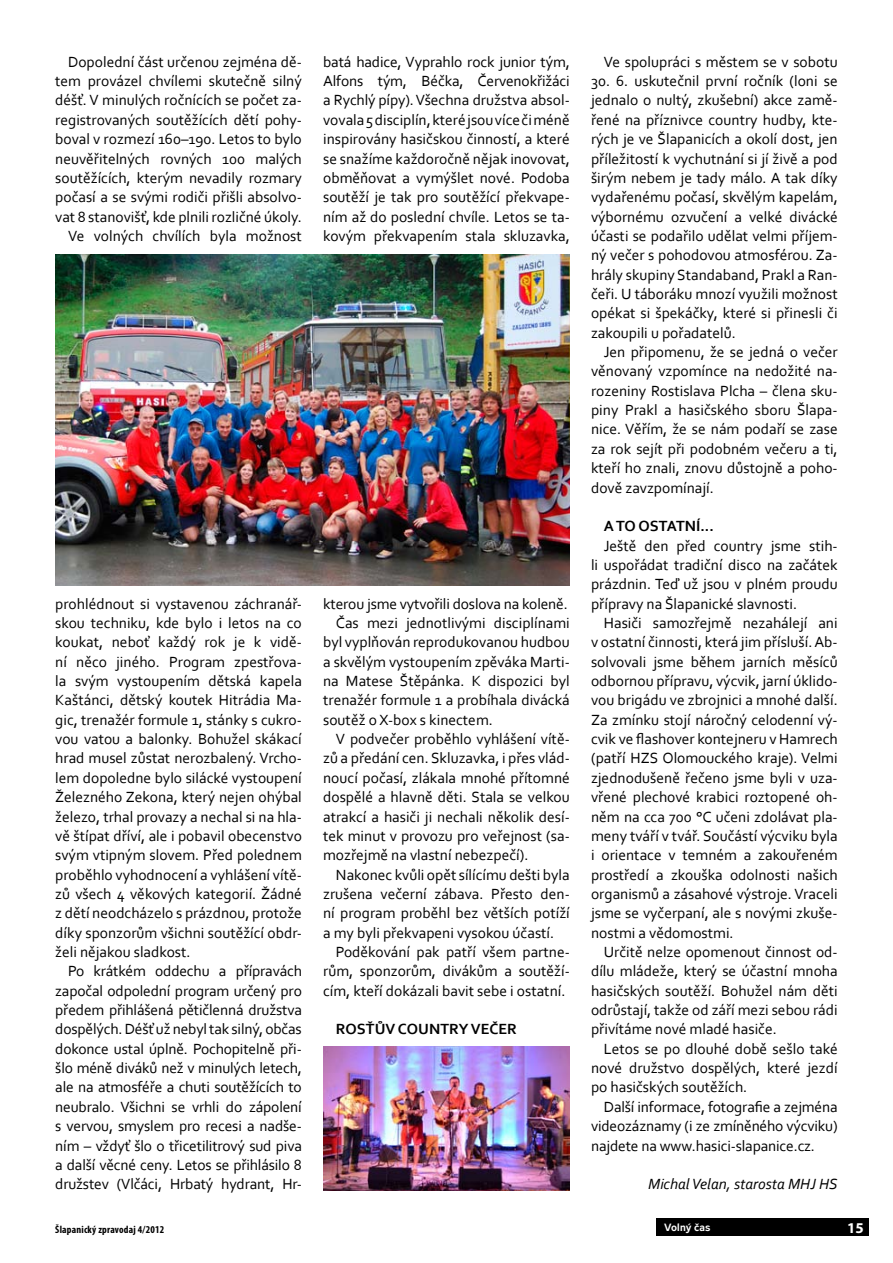
<style>
.page{position:relative;width:893px;height:1263px;background:#fff}
.page>*{position:absolute;margin:0;border:0;box-sizing:border-box;transform-origin:0 0}
.Texty_zpravodaj{font:15.45px/19.4px "Corbel";color:#000;text-align:justify}
.Texty_zpravodaj-2{font:700 15.45px "Corbel";color:#000}
.Texty_zpravodaj-3{font:italic 15.45px "Corbel";color:#000}
.t1{font:700 15px "Myriad Pro";color:#fff}
.t2{font:700 condensed 10.5px "Myriad Pro";letter-spacing:.02em;color:#000}
.t3{font:10.5px "Zeppelin 33";letter-spacing:.02em;color:#fff}
</style>
<div class="page">
<div style="left:656px;top:1219px;width:212px;height:17px;background:#000"></div>
<img style="left:323px;top:1046px;width:247px;height:145px">
<img style="left:55px;top:254px;width:515px;height:332px">
<p class="Texty_zpravodaj" style="left:55px;top:52px;width:248px;text-indent:13px">Dopolední část určenou zejména dě&shy;tem provázel chvílemi skutečně silný déšť. V minulých ročnících se počet za&shy;registrovaných soutěžících dětí pohy&shy;boval v rozmezí 160–190. Letos to bylo neuvěřitelných rovných 100 malých soutěžících, kterým nevadily rozmary počasí a se svými rodiči přišli absolvo&shy;vat 8 stanovišť, kde plnili rozličné úkoly.</p>
<p class="Texty_zpravodaj" style="left:68px;top:226px;width:235px">Ve volných chvílích byla možnost</p>
<p class="Texty_zpravodaj" style="left:55px;top:593px;width:248px">prohlédnout si vystavenou záchranář&shy;skou techniku, kde bylo i letos na co koukat, neboť každý rok je k vidě&shy;ní něco jiného. Program zpestřova&shy;la svým vystoupením dětská kapela Kaštánci, dětský koutek Hitrádia Ma&shy;gic, trenažér formule 1, stánky s cukro&shy;vou vatou a balonky. Bohužel skákací hrad musel zůstat nerozbalený. Vrcho&shy;lem dopoledne bylo silácké vystoupení Železného Zekona, který nejen ohýbal železo, trhal provazy a nechal si na hla&shy;vě štípat dříví, ale i pobavil obecenstvo svým vtipným slovem. Před polednem proběhlo vyhodnocení a vyhlášení vítě&shy;zů všech 4 věkových kategorií. Žádné z dětí neodcházelo s prázdnou, protože díky sponzorům všichni soutěžící obdr&shy;želi nějakou sladkost.</p>
<p class="Texty_zpravodaj" style="left:55px;top:961px;width:248px;text-indent:13px">Po krátkém oddechu a přípravách započal odpolední program určený pro předem přihlášená pětičlenná družstva dospělých. Déšť už nebyl tak silný, občas dokonce ustal úplně. Pochopitelně při&shy;šlo méně diváků než v minulých letech, ale na atmosféře a chuti soutěžících to neubralo. Všichni se vrhli do zápolení s vervou, smyslem pro recesi a nadše&shy;ním – vždyť šlo o třicetilitrový sud piva a další věcné ceny. Letos se přihlásilo 8 družstev (Vlčáci, Hrbatý hydrant, Hr-</p>
<p class="Texty_zpravodaj" style="left:323px;top:52px;width:248px">batá hadice, Vyprahlo rock junior tým, Alfons tým, Béčka, Červenokřižáci a Rychlý pípy). Všechna družstva absol&shy;vovala 5 disciplín, které jsou více či méně inspirovány hasičskou činností, a které se snažíme každoročně nějak inovovat, obměňovat a vymýšlet nové. Podoba soutěží je tak pro soutěžící překvape&shy;ním až do poslední chvíle. Letos se ta&shy;kovým překvapením stala skluzavka,</p>
<p class="Texty_zpravodaj" style="left:323px;top:593px;width:246px">kterou jsme vytvořili doslova na koleně.</p>
<p class="Texty_zpravodaj" style="left:323px;top:613px;width:248px;text-indent:13px">Čas mezi jednotlivými disciplínami byl vyplňován reprodukovanou hudbou a skvělým vystoupením zpěváka Marti&shy;na Matese Štěpánka. K dispozici byl trenažér formule 1 a probíhala divácká soutěž o X-box s kinectem.</p>
<p class="Texty_zpravodaj" style="left:323px;top:729px;width:248px;text-indent:13px">V podvečer proběhlo vyhlášení vítě&shy;zů a předání cen. Skluzavka, i přes vlád&shy;noucí počasí, zlákala mnohé přítomné dospělé a hlavně děti. Stala se velkou atrakcí a hasiči ji nechali několik desí&shy;tek minut v provozu pro veřejnost (sa&shy;mozřejmě na vlastní nebezpečí).</p>
<p class="Texty_zpravodaj" style="left:323px;top:864px;width:248px;text-indent:13px">Nakonec kvůli opět sílícímu dešti byla zrušena večerní zábava. Přesto den&shy;ní program proběhl bez větších potíží a my byli překvapeni vysokou účastí.</p>
<p class="Texty_zpravodaj" style="left:323px;top:942px;width:248px;text-indent:13px">Poděkování pak patří všem partne&shy;rům, sponzorům, divákům a soutěží&shy;cím, kteří dokázali bavit sebe i ostatní.</p>
<p class="Texty_zpravodaj-2" style="left:336px;top:1020px;width:183px">ROSŤŮV COUNTRY VEČER</p>
<p class="Texty_zpravodaj" style="left:604px;top:52px;width:235px">Ve spolupráci s městem se v sobotu</p>
<p class="Texty_zpravodaj" style="left:591px;top:71px;width:248px">30. 6. uskutečnil první ročník (loni se jednalo o nultý, zkušební) akce zamě&shy;řené na příznivce country hudby, kte&shy;rých je ve Šlapanicích a okolí dost, jen příležitostí k vychutnání si jí živě a pod širým nebem je tady málo. A tak díky vydařenému počasí, skvělým kapelám, výbornému ozvučení a velké divácké účasti se podařilo udělat velmi příjem&shy;ný večer s pohodovou atmosférou. Za&shy;hrály skupiny Standaband, Prakl a Ran&shy;čeři. U táboráku mnozí využili možnost opékat si špekáčky, které si přinesli či zakoupili u pořadatelů.</p>
<p class="Texty_zpravodaj" style="left:591px;top:342px;width:248px;text-indent:13px">Jen připomenu, že se jedná o večer věnovaný vzpomínce na nedožité na&shy;rozeniny Rostislava Plcha – člena sku&shy;piny Prakl a hasičského sboru Šlapa&shy;nice. Věřím, že se nám podaří se zase za rok sejít při podobném večeru a ti, kteří ho znali, znovu důstojně a poho&shy;dově zavzpomínají.</p>
<p class="Texty_zpravodaj-2" style="left:604px;top:516px;width:112px">ATO OSTATNÍ...</p>
<p class="Texty_zpravodaj" style="left:591px;top:535px;width:248px;text-indent:13px">Ještě den před country jsme stih&shy;li uspořádat tradiční disco na začátek prázdnin. Teď už jsou v plném proudu přípravy na Šlapanické slavnosti.</p>
<p class="Texty_zpravodaj" style="left:591px;top:613px;width:248px;text-indent:13px">Hasiči samozřejmě nezahálejí ani v ostatní činnosti, která jim přísluší. Ab&shy;solvovali jsme během jarních měsíců odbornou přípravu, výcvik, jarní úklido&shy;vou brigádu ve zbrojnici a mnohé další.<br>Za zmínku stojí náročný celodenní vý&shy;cvik ve flashover kontejneru v Hamrech (patří HZS Olomouckého kraje). Velmi zjednodušeně řečeno jsme byli v uza&shy;vřené plechové krabici roztopené oh&shy;něm na cca 700 °C učeni zdolávat pla&shy;meny tváří v tvář. Součástí výcviku byla i orientace v temném a zakouřeném prostředí a zkouška odolnosti našich organismů a zásahové výstroje. Vraceli jsme se vyčerpaní, ale s novými zkuše&shy;nostmi a vědomostmi.</p>
<p class="Texty_zpravodaj" style="left:591px;top:942px;width:248px;text-indent:13px">Určitě nelze opomenout činnost od&shy;dílu mládeže, který se účastní mnoha hasičských soutěží. Bohužel nám děti odrůstají, takže od září mezi sebou rádi přivítáme nové mladé hasiče.</p>
<p class="Texty_zpravodaj" style="left:591px;top:1038px;width:248px;text-indent:13px">Letos se po dlouhé době sešlo také nové družstvo dospělých, které jezdí po hasičských soutěžích.</p>
<p class="Texty_zpravodaj" style="left:591px;top:1096px;width:248px;text-indent:13px">Další informace, fotografie a zejména videozáznamy (i ze zmíněného výcviku) najdete na www.hasici-slapanice.cz.</p>
<p class="Texty_zpravodaj-3" style="left:648px;top:1174px;width:191px">Michal Velan, starosta MHJ HS</p>
<p class="t2" style="left:55px;top:1223px;width:110px">Šlapanický zpravodaj 4/2012</p>
<p class="t3" style="left:664px;top:1221px;width:47px">Volný čas</p>
<p class="t1" style="left:847px;top:1218px;width:18px">15</p>
</div>
